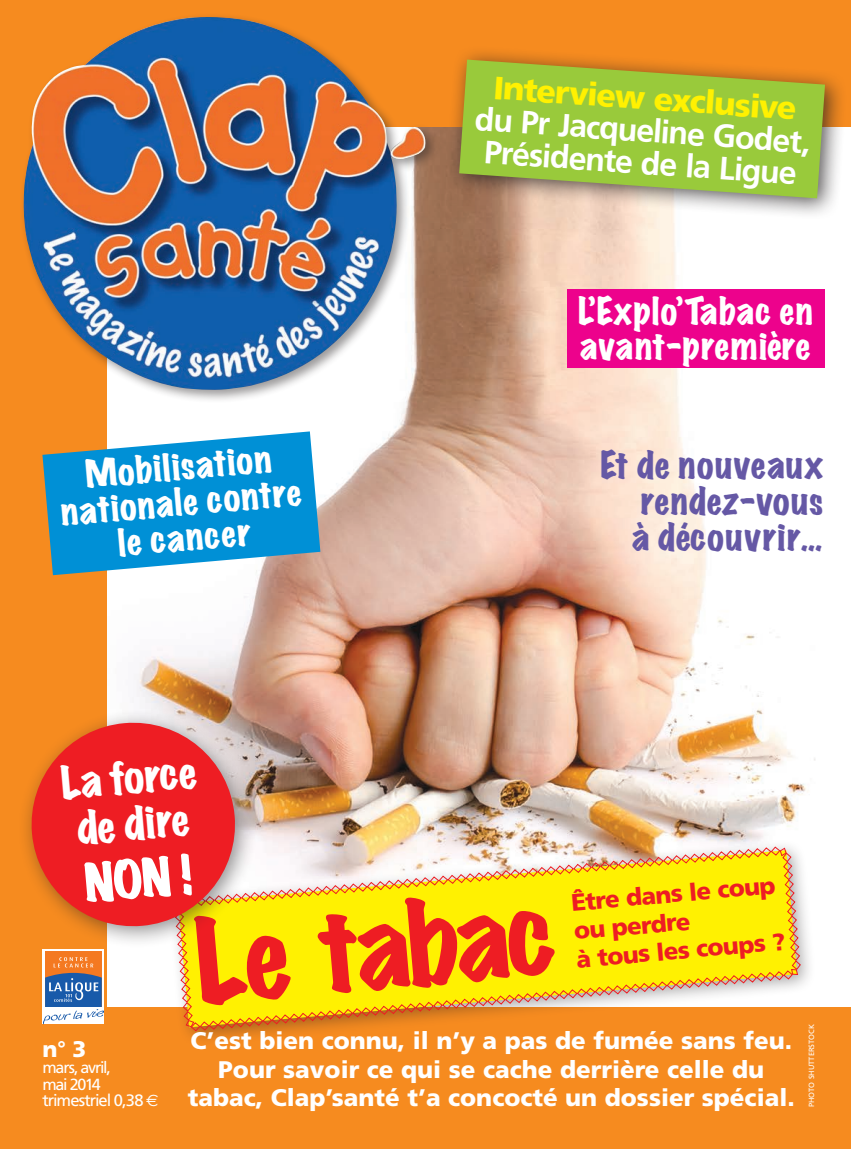
<style>
.page{position:relative;width:851px;height:1149px;background:#fff}
.page>*{position:absolute;margin:0;border:0;box-sizing:border-box;transform-origin:0 0}
.t1{font:expanded 105px "Marker Felt";color:#ee1d23}
.t2{font:expanded 48px "Marker Felt";color:#fff}
.t3{font:expanded 40.95px/46.5px "Marker Felt";color:#fff}
.t4{font:expanded 33.9px/35.7px "Marker Felt";letter-spacing:.025em;color:#fff;text-align:center}
.t5{font:expanded 33.9px/36px "Marker Felt";letter-spacing:.035em;color:#6558a5;text-align:justify}
.t6{font:700 32.25px/32.2px "Frutiger";color:#fff;text-align:center}
.t7{font:900 24px/28.5px "Frutiger CE";color:#fff;text-align:center}
.t8{font:900 24px/28.5px "Frutiger CE";color:#ee1d23}
.t9{font:900 22.5px "Frutiger CE";color:#fff}
.t10{font:16.5px "Frutiger";letter-spacing:-.06em;color:#fff}
.t11{font:16.05px/16.5px "Frutiger";letter-spacing:-.08em;color:#fff}
.t12{font:7.5px "Frutiger";color:#fff}
.s1{font-weight:900;color:#fff101}
.s2{font-family:"Euro Sans"}
</style>
<div class="page">
<div style="left:0;top:0;width:850px;height:1148px;background:#f68b1f"></div>
<img style="left:107px;top:127px;width:743px;height:879px">
<div style="left:18px;top:12px;width:421px;height:391px;background:#231f20;opacity:.45"></div>
<img style="left:23px;top:17px;width:402px;height:373px">
<svg style="left:42px;top:431px;width:278px;height:144px;fill:#0090d6"></svg>
<div style="left:566px;top:289px;width:258px;height:78px;background:#ed028c"></div>
<div style="left:42px;top:949px;width:62px;height:74px;background:#fff"></div>
<div style="left:45px;top:951px;width:57px;height:55px;background:#f47921"></div>
<svg style="left:43px;top:957px;width:60px;height:67px"></svg>
<div style="left:166px;top:838px;width:651px;height:209px;background:#231f20;opacity:.4"></div>
<svg style="left:174px;top:845px;width:627px;height:186px"></svg>
<div style="left:445px;top:46px;width:402px;height:175px;background:#231f20;opacity:.75"></div>
<svg style="left:459px;top:60px;width:365px;height:138px;fill:#99ca3b"></svg>
<div style="left:17px;top:708px;width:241px;height:240px;background:#231f20;opacity:.5"></div>
<svg style="left:27px;top:718px;width:212px;height:212px;fill:#ee1d23"></svg>
<p class="t6" style="left:478px;top:70px;width:338px;rotate:4deg"><span class="s1">Interview exclusive </span>du Pr Jacqueline Godet,<br>Présidente de la Ligue</p>
<p class="t4" style="left:57px;top:460px;width:243px;rotate:-5deg">Mobilisation nationale contre le cancer</p>
<p class="t4" style="left:578px;top:296px;width:236px;line-height:34.2px;text-align:left">L’Explo’Tabac en avant-première</p>
<p class="t5" style="left:632px;top:448px;width:192px;text-indent:-32px">Et de nouveaux rendez-vous à découvrir…</p>
<p class="t3" style="left:59px;top:761px;width:138px;rotate:-5deg">La force de dire</p>
<p class="t2" style="left:82px;top:858px;width:109px;rotate:-5deg">NON !</p>
<p class="t1" style="left:191px;top:907px;width:360px;rotate:-5deg">Le tabac</p>
<p class="t8" style="left:570px;top:888px;width:211px;rotate:-5deg">être dans le coup ou perdre<br>à tous les coups ?</p>
<p class="t9" style="left:43px;top:1035px;width:45px">n° 3</p>
<p class="t11" style="left:43px;top:1059px;width:70px">mars, avril, mai 2014</p>
<p class="t10" style="left:43px;top:1090px;width:117px">trimestriel 0,38 <span class="s2">e</span></p>
<p class="t7" style="left:188px;top:1026px;width:608px">C’est bien connu, il n’y a pas de fumée sans feu.<br>Pour savoir ce qui se cache derrière celle du tabac, Clap’santé t’a concocté un dossier spécial.</p>
<p class="t12" style="left:806px;top:1106px;width:84px;rotate:-90deg">PHOTO Sh utterstock</p>
</div>
